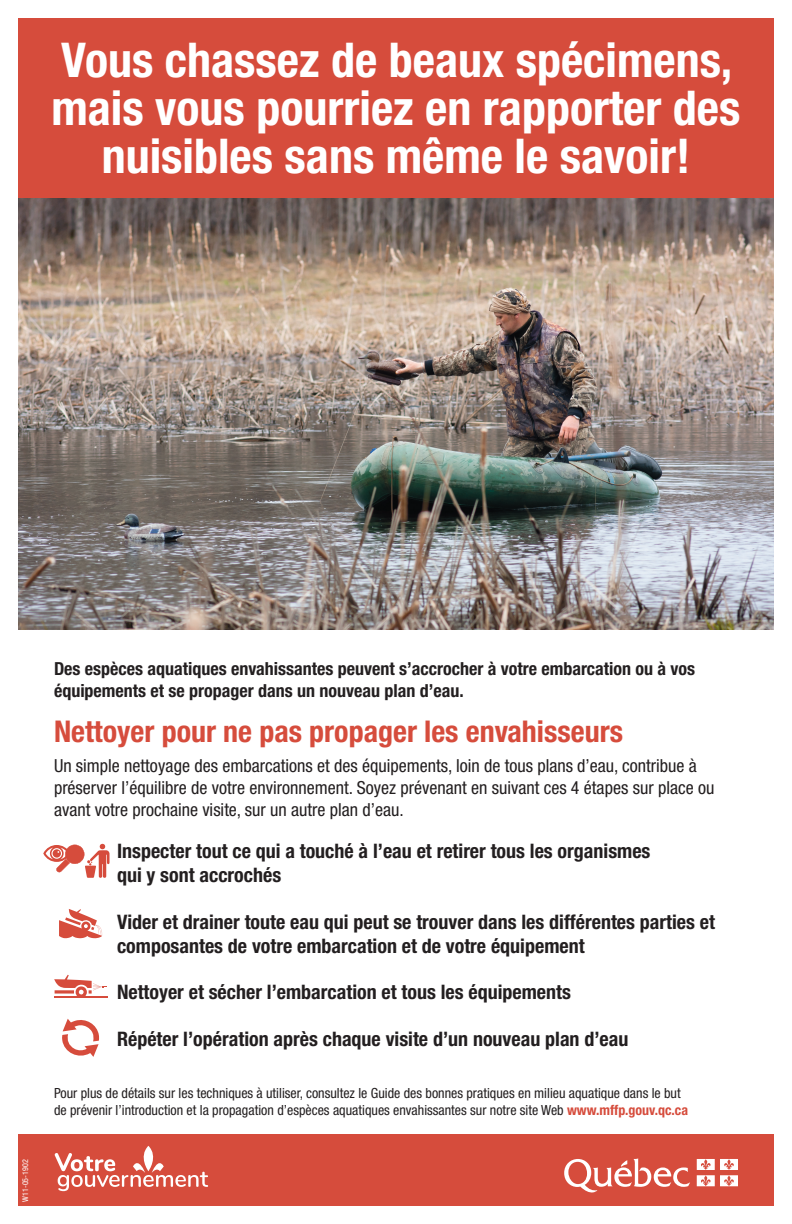
<style>
.page{position:relative;width:792px;height:1224px;background:#fff}
.page>*{position:absolute;margin:0;border:0;box-sizing:border-box;transform-origin:0 0}
.t1{font:700 condensed 48px/48px "Helvetica Neue LT Std";color:#fff;text-align:center}
.t2{font:700 condensed 30px "Helvetica Neue LT Std";color:#d64c3c}
.t3{font:700 condensed 20px/24px "Helvetica Neue LT Std";color:#231f20}
.t4{font:condensed 18px/21.6px "Helvetica Neue LT Std";color:#231f20}
.t5{font:700 condensed 18px/21.6px "Helvetica Neue LT Std";color:#231f20}
.t6{font:condensed 14px/16.8px "Helvetica Neue LT Std";color:#231f20}
.t7{font:condensed 8px "Helvetica Neue LT Std";color:#fff}
.s1{font-weight:700;color:#d64c3c}
</style>
<div class="page">
<div style="left:18px;top:18px;width:756px;height:180px;background:#d64c3c"></div>
<div style="left:18px;top:1134px;width:756px;height:72px;background:#d64c3c"></div>
<svg style="left:62px;top:1019px;width:37px;height:38px"></svg>
<svg style="left:54px;top:975px;width:53px;height:23px"></svg>
<svg style="left:59px;top:909px;width:43px;height:29px"></svg>
<svg style="left:43px;top:844px;width:67px;height:34px"></svg>
<img style="left:18px;top:198px;width:756px;height:432px">
<svg style="left:564px;top:1158px;width:126px;height:34px"></svg>
<svg style="left:697px;top:1159px;width:41px;height:27px"></svg>
<svg style="left:55px;top:1146px;width:153px;height:45px"></svg>
<h1 class="t1" style="left:51px;top:35px;width:691px">Vous chassez de beaux spécimens, mais vous pourriez en rapporter des nuisibles sans même le savoir!</h1>
<p class="t7" style="left:21px;top:1202px;width:44px;rotate:-90deg">W11-05-1902</p>
<p class="t5" style="left:54px;top:658px;width:643px">Des espèces aquatiques envahissantes peuvent s’accrocher à votre embarcation ou à vos équipements et se propager dans un nouveau plan d’eau.</p>
<h2 class="t2" style="left:54px;top:713px;width:571px">Nettoyer pour ne pas propager les envahisseurs</h2>
<p class="t4" style="left:54px;top:755px;width:662px">Un simple nettoyage des embarcations et des équipements, loin de tous plans d’eau, contribue à préserver l’équilibre de votre environnement. Soyez prévenant en suivant ces 4 étapes sur place ou avant votre prochaine visite, sur un autre plan d’eau.</p>
<p class="t3" style="left:117px;top:839px;width:535px">Inspecter tout ce qui a touché à l’eau et retirer tous les organismes qui y sont accrochés</p>
<p class="t3" style="left:117px;top:909px;width:599px">Vider et drainer toute eau qui peut se trouver dans les différentes parties et composantes de votre embarcation et de votre équipement</p>
<p class="t3" style="left:117px;top:980px;width:456px">Nettoyer et sécher l’embarcation et tous les équipements</p>
<p class="t3" style="left:117px;top:1026px;width:513px">Répéter l’opération après chaque visite d’un nouveau plan d’eau</p>
<p class="t6" style="left:54px;top:1084px;width:636px">Pour plus de détails sur les techniques à utiliser, consultez le Guide des bonnes pratiques en milieu aquatique dans le but de prévenir l’introduction et la propagation d’espèces aquatiques envahissantes sur notre site Web <span class="s1">www.mffp.gouv.qc.ca</span></p>
</div>
